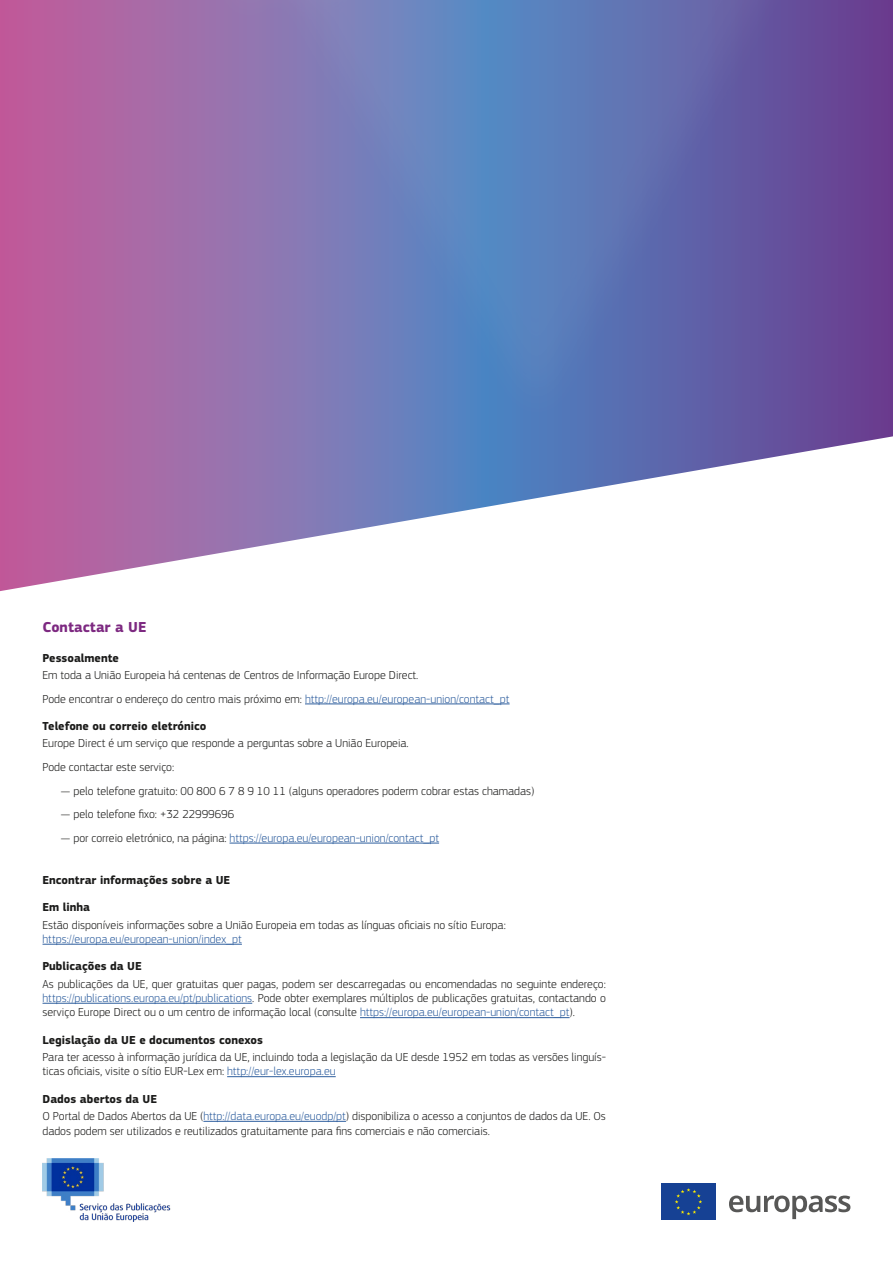
<style>
.page{position:relative;width:893px;height:1263px;background:#fff}
.page>*{position:absolute;margin:0;border:0;box-sizing:border-box;transform-origin:0 0}
.Body{font:700 15px "EC Square Sans Pro";color:#7d2981}
.Body-2{font:300 12px/14.4px "EC Square Sans Pro";color:#1b1b1a}
.Body-3{font:700 12px "EC Square Sans Pro";color:#1b1b1a}
.Body-4{font:300 12px "EC Square Sans Pro";color:#2e5e9e}
.s1{color:#2e5e9e}
.s2{color:#1b1b1a}
</style>
<div class="page">
<svg style="left:0;top:488px;width:595px;height:103px"></svg>
<img style="left:0;top:0;width:893px;height:488px">
<div style="left:661px;top:1184px;width:55px;height:36px;background:#164194"></div>
<svg style="left:675px;top:1188px;width:27px;height:27px"></svg>
<svg style="left:729px;top:1195px;width:121px;height:24px"></svg>
<hr style="left:305px;top:704px;width:205px;height:1px;background:#2e5e9e">
<hr style="left:230px;top:843px;width:209px;height:1px;background:#2e5e9e">
<hr style="left:43px;top:944px;width:199px;height:1px;background:#2e5e9e">
<hr style="left:43px;top:1003px;width:209px;height:1px;background:#2e5e9e">
<hr style="left:360px;top:1017px;width:210px;height:1px;background:#2e5e9e">
<hr style="left:227px;top:1076px;width:109px;height:1px;background:#2e5e9e">
<hr style="left:203px;top:1121px;width:143px;height:1px;background:#2e5e9e">
<img style="left:43px;top:1158px;width:128px;height:64px">
<p class="Body" style="left:43px;top:618px;width:105px">Contactar a UE</p>
<p class="Body-3" style="left:43px;top:650px;width:78px">Pessoalmente</p>
<p class="Body-2" style="left:43px;top:668px;width:377px">Em toda a União Europeia há centenas de Centros de Informação Europe Direct.</p>
<p class="Body-2" style="left:43px;top:691px;width:469px">Pode encontrar o endereço do centro mais próximo em: <span class="s1">http://europa.eu/european-union/contact_pt</span></p>
<p class="Body-3" style="left:43px;top:719px;width:166px">Telefone ou correio eletrónico</p>
<p class="Body-2" style="left:43px;top:736px;width:368px">Europe Direct é um serviço que responde a perguntas sobre a União Europeia.</p>
<p class="Body-2" style="left:43px;top:760px;width:133px">Pode contactar este serviço:</p>
<p class="Body-2" style="left:61px;top:783px;width:475px">— pelo telefone gratuito: 00 800 6 7 8 9 10 11 (alguns operadores poderm cobrar estas chamadas)</p>
<p class="Body-2" style="left:61px;top:807px;width:175px">— pelo telefone fixo: +32 22999696</p>
<p class="Body-4" style="left:61px;top:831px;width:380px"><span class="s2">— por correio eletrónico, na página:</span> https://europa.eu/european-union/contact_pt</p>
<p class="Body-3" style="left:43px;top:873px;width:189px">Encontrar informações sobre a UE</p>
<p class="Body-3" style="left:43px;top:900px;width:49px">Em linha</p>
<p class="Body-2" style="left:43px;top:917px;width:465px">Estão disponíveis informações sobre a União Europeia em todas as línguas oficiais no sítio Europa: <span class="s1">https://europa.eu/european-union/index_pt</span></p>
<p class="Body-3" style="left:43px;top:959px;width:101px">Publicações da UE</p>
<p class="Body-2" style="left:43px;top:976px;width:565px;text-align:justify">As publicações da UE, quer gratuitas quer pagas, podem ser descarregadas ou encomendadas no seguinte endereço: <span class="s1">https://publications.europa.eu/pt/publications</span>. Pode obter exemplares múltiplos de publicações gratuitas, contactando o serviço Europe Direct ou o um centro de informação local (consulte <span class="s1">https://europa.eu/european-union/contact_pt</span>).</p>
<p class="Body-3" style="left:43px;top:1032px;width:222px">Legislação da UE e documentos conexos</p>
<p class="Body-2" style="left:43px;top:1050px;width:565px">Para ter acesso à informação jurídica da UE, incluindo toda a legislação da UE desde 1952 em todas as versões linguís&shy;ticas oficiais, visite o sítio EUR-Lex em: <span class="s1">http://eur-lex.europa.eu</span></p>
<p class="Body-3" style="left:43px;top:1091px;width:116px">Dados abertos da UE</p>
<p class="Body-2" style="left:43px;top:1109px;width:565px">O Portal de Dados Abertos da UE (<span class="s1">http://data.europa.eu/euodp/pt</span>) disponibiliza o acesso a conjuntos de dados da UE. Os dados podem ser utilizados e reutilizados gratuitamente para fins comerciais e não comerciais.</p>
</div>
